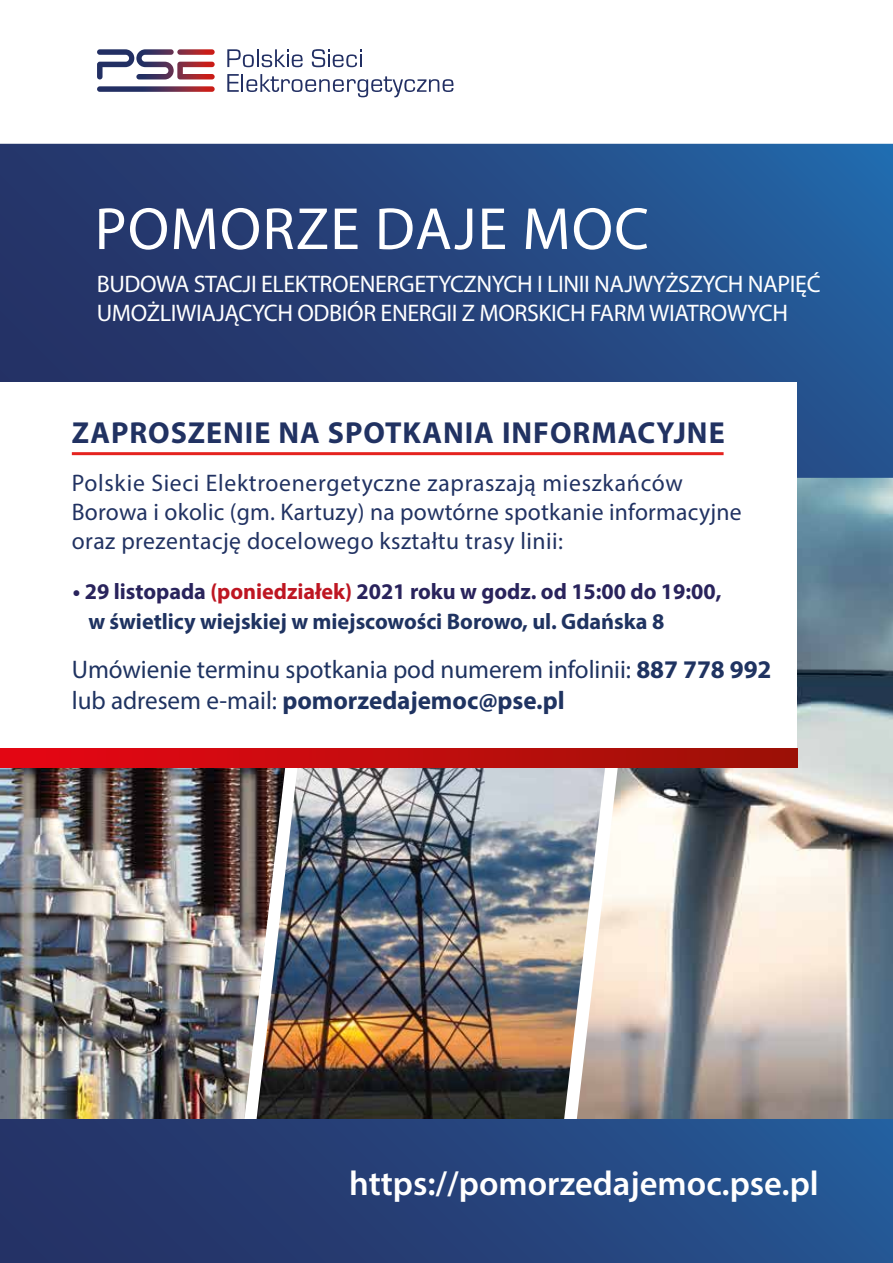
<style>
.page{position:relative;width:893px;height:1263px;background:#fff}
.page>*{position:absolute;margin:0;border:0;box-sizing:border-box;transform-origin:0 0}
.t1{font:60px "Myriad Pro";letter-spacing:.02em;color:#fff}
.t2{font:600 34.5px "Myriad Pro";color:#fff}
.t3{font:700 30.45px "Myriad Pro";letter-spacing:.03em;color:#213262}
.t4{font:25.5px/30.6px "Myriad Pro";color:#1f3361}
.t5{font:24px/29px "Myriad Pro";letter-spacing:.02em;color:#213262}
.t6{font:24px/28.8px "Myriad Pro";letter-spacing:-.015em;color:#fff}
.t7{font:700 22.5px/29.8px "Myriad Pro";color:#1f3361}
.s1{color:#29235c}
.s2{color:#be1622}
.s3{font-weight:700}
</style>
<div class="page">
<svg style="left:97px;top:86px;width:118px;height:6px"></svg>
<svg style="left:97px;top:49px;width:118px;height:30px"></svg>
<svg style="left:227px;top:74px;width:226px;height:23px"></svg>
<svg style="left:312px;top:49px;width:50px;height:18px"></svg>
<svg style="left:227px;top:49px;width:76px;height:18px"></svg>
<img style="left:334px;top:767px;width:213px;height:352px">
<img style="left:654px;top:478px;width:239px;height:641px">
<img style="left:547px;top:767px;width:107px;height:352px">
<img style="left:319px;top:767px;width:15px;height:352px">
<svg style="left:0;top:144px;width:893px;height:334px;background:#254680"></svg>
<img style="left:0;top:767px;width:319px;height:352px">
<div style="left:0;top:382px;width:797px;height:373px;background:#fff"></div>
<div style="left:0;top:748px;width:797px;height:19px;background:linear-gradient(to right,#e80714,#9c1207)"></div>
<hr style="left:72px;top:452px;width:652px;height:3px;background:#e5231f">
<div style="left:0;top:1119px;width:893px;height:144px;background:linear-gradient(to right,#252f62,#255895)"></div>
<h1 class="t1" style="left:95px;top:192px;width:556px">POMORZE DAJE MOC</h1>
<p class="t6" style="left:97px;top:269px;width:725px">BUDOWA STACJI ELEKTROENERGETYCZNYCH I LINII NAJWYŻSZYCH NAPIĘĆ<br>UMOŻLIWIAJĄCYCH ODBIÓR ENERGII Z MORSKICH FARM WIATROWYCH</p>
<p class="t3" style="left:72px;top:413px;width:654px">ZAPROSZENIE NA SPOTKANIA INFORMACYJNE</p>
<p class="t5" style="left:72px;top:468px;width:671px">Polskie Sieci Elektroenergetyczne zapraszają mieszkańców<br>Borowa i okolic (gm. Kartuzy) na powtórne spotkanie informacyjne oraz prezentację docelowego kształtu trasy linii:</p>
<p class="t7" style="left:88px;top:575px;width:634px;text-indent:-15px"><span class="s1">• 29 listopada</span> <span class="s2">(poniedziałek)</span> <span class="s1">2021 roku w godz. od 15:00 do 19:00, </span>w świetlicy wiejskiej w miejscowości Borowo, ul. Gdańska 8</p>
<p class="t4" style="left:72px;top:654px;width:701px">Umówienie terminu spotkania pod numerem infolinii: <span class="s3">887 778 992 </span>lub adresem e-mail: <span class="s3">pomorzedajemoc@pse.pl</span></p>
<h2 class="t2" style="left:349px;top:1162px;width:471px">https://pomorzedajemoc.pse.pl</h2>
</div>
